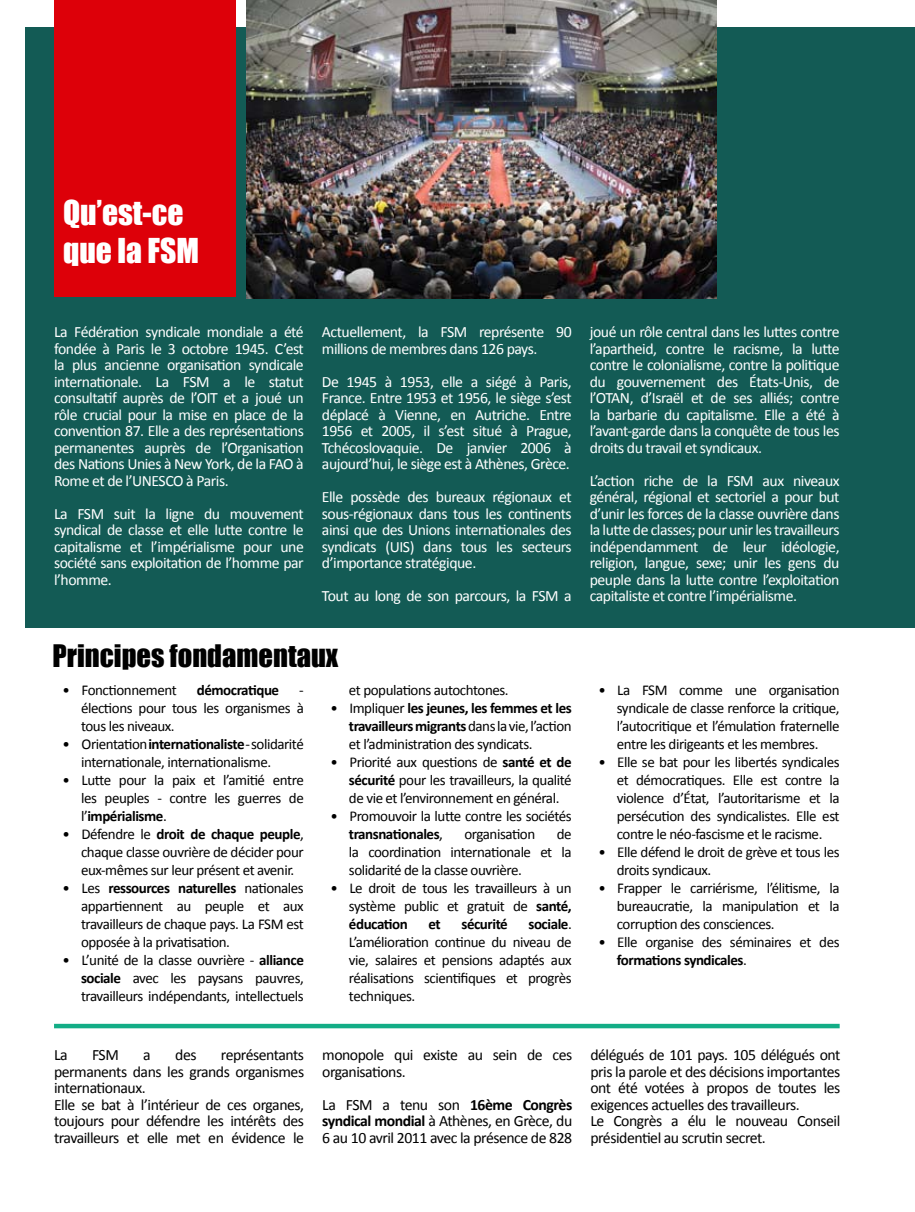
<style>
.page{position:relative;width:915px;height:1212px;background:#fff}
.page>*{position:absolute;margin:0;border:0;box-sizing:border-box;transform-origin:0 0}
.t1{font:31.5px/37.8px "Impact";color:#fff}
.t2{font:28.5px "Impact";color:#000}
.t3{font:15.75px/16.5px "Calibri";letter-spacing:-.03em;color:#fff;text-align:justify}
.t4{font:15.75px/16.5px "Calibri";letter-spacing:-.03em;color:#000}
.t5{font:15px/18px "Calibri";letter-spacing:-.03em;color:#000;text-align:justify}
.t6{font:700 15px "Calibri";letter-spacing:-.03em;color:#000}
.s1{font-weight:700}
</style>
<div class="page">
<div style="left:26px;top:28px;width:888px;height:1098px;background:#135b55"></div>
<div style="left:55px;top:0;width:181px;height:297px;background:#dd0009"></div>
<div style="left:0;top:629px;width:914px;height:583px;background:#fff"></div>
<img style="left:246px;top:0;width:470px;height:298px">
<hr style="left:54px;top:1024px;width:785px;height:4px;background:#13ad86">
<h1 class="t1" style="left:63px;top:193px;width:137px">Qu’est-ce que la FSM</h1>
<p class="t3" style="left:54px;top:324px;width:251px">La Fédération syndicale mondiale a été fondée à Paris le 3 octobre 1945. C’est la plus ancienne organisation syndicale internationale. La FSM a le statut consultatif auprès de l’OIT et a joué un rôle crucial pour la mise en place de la convention 87. Elle a des représentations permanentes auprès de l’Organisation des Nations Unies à New York, de la FAO à Rome et de l’UNESCO à Paris.</p>
<p class="t3" style="left:54px;top:505px;width:251px">La FSM suit la ligne du mouvement syndical de classe et elle lutte contre le capitalisme et l’impérialisme pour une société sans exploitation de l’homme par l’homme.</p>
<p class="t3" style="left:322px;top:324px;width:251px">Actuellement, la FSM représente 90 millions de membres dans 126 pays.</p>
<p class="t3" style="left:322px;top:373px;width:251px">De 1945 à 1953, elle a siégé à Paris, France. Entre 1953 et 1956, le siège s’est déplacé à Vienne, en Autriche. Entre 1956 et 2005, il s’est situé à Prague, Tchécoslovaquie. De janvier 2006 à aujourd’hui, le siège est à Athènes, Grèce.</p>
<p class="t3" style="left:322px;top:489px;width:251px">Elle possède des bureaux régionaux et sous-régionaux dans tous les continents ainsi que des Unions internationales des syndicats (UIS) dans tous les secteurs d’importance stratégique.</p>
<p class="t3" style="left:322px;top:588px;width:251px">Tout au long de son parcours, la FSM a</p>
<h2 class="t2" style="left:52px;top:634px;width:287px">Principes fondamentaux</h2>
<p class="t5" style="left:63px;top:681px;width:116px">• Fonctionnement</p>
<p class="t6" style="left:197px;top:680px;width:84px">démocratique</p>
<p class="t5" style="left:81px;top:681px;width:224px;text-indent:218px">- élections pour tous les organismes à tous les niveaux.</p>
<p class="t5" style="left:81px;top:735px;width:224px;text-indent:-18px">• Orientation <span class="s1">internationaliste</span> - solidarité internationale, internationalisme.</p>
<p class="t5" style="left:81px;top:771px;width:224px;text-indent:-18px">• Lutte pour la paix et l’amitié entre les peuples - contre les guerres de l’<span class="s1">impérialisme</span>.</p>
<p class="t5" style="left:81px;top:825px;width:224px;text-indent:-18px">• Défendre le <span class="s1">droit de chaque peuple</span>, chaque classe ouvrière de décider pour eux-mêmes sur leur présent et avenir.</p>
<p class="t5" style="left:81px;top:879px;width:224px;text-indent:-18px">• Les <span class="s1">ressources naturelles</span> nationales appartiennent au peuple et aux travailleurs de chaque pays. La FSM est opposée à la privatisation.</p>
<p class="t5" style="left:81px;top:951px;width:224px;text-indent:-18px">• L’unité de la classe ouvrière - <span class="s1">alliance sociale</span> avec les paysans pauvres, travailleurs indépendants, intellectuels</p>
<p class="t5" style="left:349px;top:681px;width:161px">et populations autochtones.</p>
<p class="t5" style="left:349px;top:699px;width:224px;text-indent:-18px">• Impliquer <span class="s1">les jeunes, les femmes et les travailleurs migrants</span> dans la vie, l’action et l’administration des syndicats.</p>
<p class="t5" style="left:349px;top:753px;width:224px;text-indent:-19px">• Priorité aux questions de <span class="s1">santé et de sécurité</span> pour les travailleurs, la qualité de vie et l’environnement en général.</p>
<p class="t5" style="left:349px;top:807px;width:224px;text-indent:-18px">• Promouvoir la lutte contre les sociétés <span class="s1">transnationales</span>,</p>
<p class="t5" style="left:349px;top:825px;width:224px;text-indent:208px">de la coordination internationale et la solidarité de la classe ouvrière.</p>
<p class="t5" style="left:349px;top:879px;width:224px;text-indent:-18px">• Le droit de tous les travailleurs à un système public et gratuit de <span class="s1">santé, éducation</span></p>
<p class="t5" style="left:464px;top:825px;width:72px">organisation</p>
<p class="t6" style="left:428px;top:914px;width:14px">et</p>
<p class="t6" style="left:461px;top:914px;width:48px">sécurité</p>
<p class="t5" style="left:349px;top:915px;width:224px;text-indent:179px"><span class="s1">sociale</span>.<br>L’amélioration continue du niveau de vie, salaires et pensions adaptés aux réalisations scientifiques et progrès techniques.</p>
<p class="t3" style="left:589px;top:324px;width:251px">joué un rôle central dans les luttes contre l’apartheid, contre le racisme, la lutte contre le colonialisme, contre la politique du gouvernement des États-Unis, de l’OTAN, d’Israël et de ses alliés; contre la barbarie du capitalisme. Elle a été à l’avant-garde dans la conquête de tous les droits du travail et syndicaux.</p>
<p class="t3" style="left:589px;top:472px;width:251px">L’action riche de la FSM aux niveaux général, régional et sectoriel a pour but d’unir les forces de la classe ouvrière dans la lutte de classes; pour unir les travailleurs indépendamment de leur idéologie, religion, langue, sexe; unir les gens du peuple dans la lutte contre l’exploitation capitaliste et contre l’impérialisme.</p>
<p class="t5" style="left:616px;top:681px;width:224px;text-indent:-18px">• La FSM comme une organisation syndicale de classe renforce la critique, l’autocritique et l’émulation fraternelle entre les dirigeants et les membres.</p>
<p class="t5" style="left:616px;top:753px;width:224px;text-indent:-18px">• Elle se bat pour les libertés syndicales et démocratiques. Elle est contre la violence d’État, l’autoritarisme et la persécution des syndicalistes. Elle est contre le néo-fascisme et le racisme.</p>
<p class="t5" style="left:616px;top:843px;width:224px;text-indent:-18px">• Elle défend le droit de grève et tous les droits syndicaux.</p>
<p class="t5" style="left:616px;top:879px;width:224px;text-indent:-18px">• Frapper le carriérisme, l’élitisme, la bureaucratie, la manipulation et la corruption des consciences.</p>
<p class="t5" style="left:616px;top:933px;width:224px;text-indent:-18px">• Elle organise des séminaires et des <span class="s1">formations syndicales</span>.</p>
<p class="t4" style="left:54px;top:1046px;width:251px;text-indent:167px">représentants permanents dans les grands organismes internationaux.<br>Elle se bat à l’intérieur de ces organes, toujours pour défendre les intérêts des travailleurs et elle met en évidence le</p>
<p class="t4" style="left:322px;top:1047px;width:251px">monopole qui existe au sein de ces organisations.</p>
<p class="t4" style="left:54px;top:1046px;width:15px">La</p>
<p class="t4" style="left:92px;top:1046px;width:28px">FSM</p>
<p class="t4" style="left:143px;top:1046px;width:9px">a</p>
<p class="t4" style="left:175px;top:1046px;width:23px">des</p>
<p class="t4" style="left:322px;top:1096px;width:251px;text-align:justify">La FSM a tenu son <span class="s1">16ème Congrès syndical mondial</span> à Athènes, en Grèce, du 6 au 10 avril 2011 avec la présence de 828</p>
<p class="t4" style="left:590px;top:1047px;width:251px">délégués de 101 pays. 105 délégués ont pris la parole et des décisions importantes ont été votées à propos de toutes les exigences actuelles des travailleurs.<br>Le Congrès a élu le nouveau Conseil présidentiel au scrutin secret.</p>
</div>
